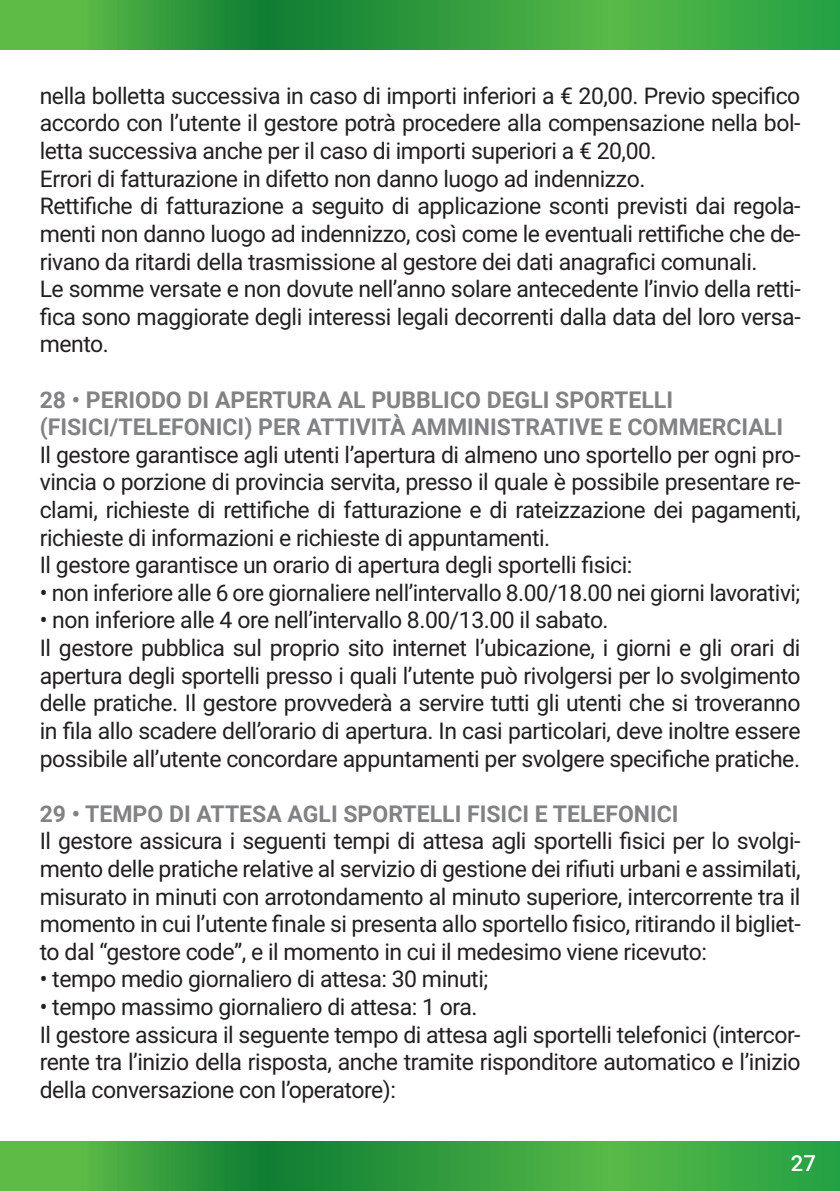
<style>
.page{position:relative;width:840px;height:1191px;background:#fff}
.page>*{position:absolute;margin:0;border:0;box-sizing:border-box;transform-origin:0 0}
.t1{font:23px/27.6px "Roboto";letter-spacing:-.02em;color:#231f20}
.t2{font:700 23px/27.6px "Roboto";color:#808285}
.t3{font:500 22px "Roboto";color:#fff}
</style>
<div class="page">
<svg style="left:0;top:0;width:839px;height:49px;background:#39a240"></svg>
<svg style="left:0;top:1142px;width:839px;height:49px;background:#39a240"></svg>
<p class="t1" style="left:40px;top:81px;width:762px">nella bolletta successiva in caso di importi inferiori a € 20,00. Previo specifico accordo con l’utente il gestore potrà procedere alla compensazione nella bol&shy;letta successiva anche per il caso di importi superiori a € 20,00.<br>Errori di fatturazione in difetto non danno luogo ad indennizzo.<br>Rettifiche di fatturazione a seguito di applicazione sconti previsti dai regola&shy;menti non danno luogo ad indennizzo, così come le eventuali rettifiche che de&shy;rivano da ritardi della trasmissione al gestore dei dati anagrafici comunali.<br>Le somme versate e non dovute nell’anno solare antecedente l’invio della retti&shy;fica sono maggiorate degli interessi legali decorrenti dalla data del loro versa&shy;mento.</p>
<p class="t2" style="left:40px;top:385px;width:744px">28 • PERIODO DI APERTURA AL PUBBLICO DEGLI SPORTELLI (FISICI/TELEFONICI) PER ATTIVITÀ AMMINISTRATIVE E COMMERCIALI</p>
<p class="t1" style="left:40px;top:440px;width:762px">Il gestore garantisce agli utenti l’apertura di almeno uno sportello per ogni pro&shy;vincia o porzione di provincia servita, presso il quale è possibile presentare re&shy;clami, richieste di rettifiche di fatturazione e di rateizzazione dei pagamenti, richieste di informazioni e richieste di appuntamenti.<br>Il gestore garantisce un orario di apertura degli sportelli fisici:</p>
<p class="t1" style="left:40px;top:578px;width:761px">• non inferiore alle 6 ore giornaliere nell’intervallo 8.00/18.00 nei giorni lavorativi;</p>
<p class="t1" style="left:40px;top:605px;width:762px">• non inferiore alle 4 ore nell’intervallo 8.00/13.00 il sabato.<br>Il gestore pubblica sul proprio sito internet l’ubicazione, i giorni e gli orari di apertura degli sportelli presso i quali l’utente può rivolgersi per lo svolgimento delle pratiche. Il gestore provvederà a servire tutti gli utenti che si troveranno in fila allo scadere dell’orario di apertura. In casi particolari, deve inoltre essere possibile all’utente concordare appuntamenti per svolgere specifiche pratiche.</p>
<p class="t2" style="left:40px;top:799px;width:640px">29 • TEMPO DI ATTESA AGLI SPORTELLI FISICI E TELEFONICI</p>
<p class="t1" style="left:40px;top:826px;width:762px;text-align:justify">Il gestore assicura i seguenti tempi di attesa agli sportelli fisici per lo svolgi&shy;mento delle pratiche relative al servizio di gestione dei rifiuti urbani e assimilati, misurato in minuti con arrotondamento al minuto superiore, intercorrente tra il momento in cui l’utente finale si presenta allo sportello fisico, ritirando il bigliet&shy;to dal “gestore code”, e il momento in cui il medesimo viene ricevuto:</p>
<p class="t1" style="left:40px;top:964px;width:450px">• tempo medio giornaliero di attesa: 30 minuti;</p>
<p class="t1" style="left:40px;top:992px;width:762px">• tempo massimo giornaliero di attesa: 1 ora.<br>Il gestore assicura il seguente tempo di attesa agli sportelli telefonici (intercor&shy;rente tra l’inizio della risposta, anche tramite risponditore automatico e l’inizio della conversazione con l’operatore):</p>
<p class="t3" style="left:790px;top:1148px;width:26px">27</p>
</div>
